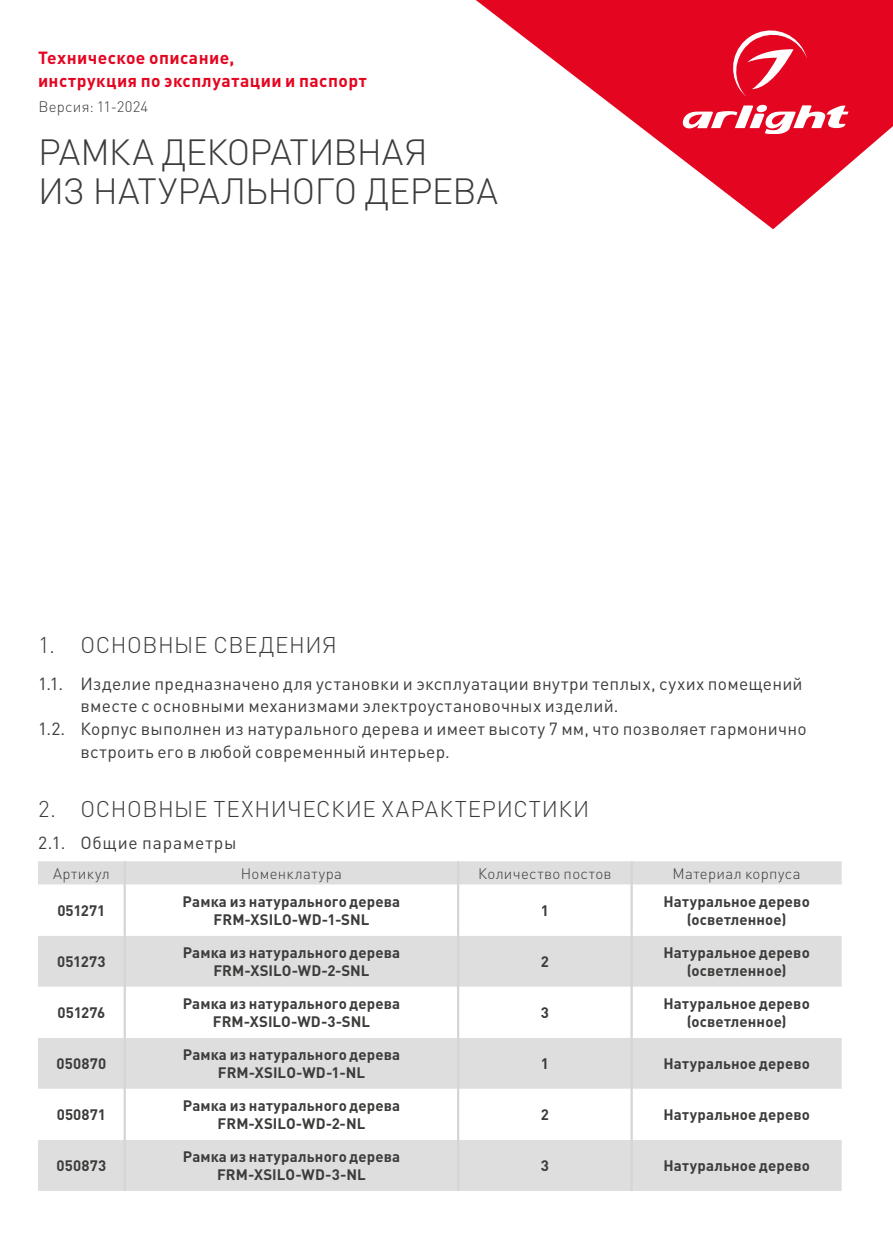
<style>
.page{position:relative;width:893px;height:1259px;background:#fff}
.page>*{position:absolute;margin:0;border:0;box-sizing:border-box;transform-origin:0 0}
.t1{font:300 36px/39px "DIN Pro";letter-spacing:-.02em;color:#3c3c3b}
.t2{font:300 22.5px "DIN Pro";letter-spacing:.025em;color:#3c3c3b}
.t3{font:17.4px "DIN Pro";letter-spacing:.015em;color:#3c3c3b}
.t4{font:700 17.4px/22.8px "DIN Pro";letter-spacing:.025em;color:#e40521}
.t5{font:17.4px "DIN Pro";letter-spacing:.045em;color:#3c3c3b}
.t6{font:700 15px/18.3px "DIN Pro";letter-spacing:.01em;color:#3c3c3b;text-align:center}
.t7{font:300 15px "DIN Pro";letter-spacing:.02em;color:#3c3c3b}
</style>
<div class="page">
<svg style="left:476px;top:0;width:417px;height:229px;fill:#e40521"></svg>
<svg style="left:679px;top:105px;width:170px;height:29px"></svg>
<svg style="left:728px;top:25px;width:79px;height:72px;background:#e82f46"></svg>
<div style="left:38px;top:861px;width:804px;height:330px;background:#dedede"></div>
<svg style="left:38px;top:884px;width:804px;height:256px"></svg>
<hr style="left:124px;top:861px;width:2px;height:23px;background:#d5d5d5">
<hr style="left:457px;top:861px;width:2px;height:23px;background:#d5d5d5">
<hr style="left:630px;top:861px;width:3px;height:23px;background:#d5d5d5">
<hr style="left:124px;top:884px;width:2px;height:51px;background:#d5d5d5">
<hr style="left:457px;top:884px;width:2px;height:51px;background:#d5d5d5">
<hr style="left:630px;top:884px;width:3px;height:51px;background:#d5d5d5">
<hr style="left:124px;top:935px;width:2px;height:51px;background:#d5d5d5">
<hr style="left:457px;top:935px;width:2px;height:51px;background:#d5d5d5">
<hr style="left:630px;top:935px;width:3px;height:51px;background:#d5d5d5">
<hr style="left:124px;top:986px;width:2px;height:51px;background:#d5d5d5">
<hr style="left:457px;top:986px;width:2px;height:51px;background:#d5d5d5">
<hr style="left:630px;top:986px;width:3px;height:51px;background:#d5d5d5">
<hr style="left:124px;top:1037px;width:2px;height:51px;background:#d5d5d5">
<hr style="left:457px;top:1037px;width:2px;height:51px;background:#d5d5d5">
<hr style="left:630px;top:1037px;width:3px;height:51px;background:#d5d5d5">
<hr style="left:124px;top:1088px;width:2px;height:52px;background:#d5d5d5">
<hr style="left:457px;top:1088px;width:2px;height:52px;background:#d5d5d5">
<hr style="left:630px;top:1088px;width:3px;height:52px;background:#d5d5d5">
<hr style="left:124px;top:1140px;width:2px;height:51px;background:#d5d5d5">
<hr style="left:457px;top:1140px;width:2px;height:51px;background:#d5d5d5">
<hr style="left:630px;top:1140px;width:3px;height:51px;background:#d5d5d5">
<p class="t4" style="left:38px;top:46px;width:330px">Техническое описание,<br>инструкция по эксплуатации и паспорт</p>
<p class="t7" style="left:39px;top:96px;width:111px">Версия: 11-2024</p>
<h1 class="t1" style="left:38px;top:131px;width:462px">РАМКА ДЕКОРАТИВНАЯ<br>ИЗ НАТУРАЛЬНОГО ДЕРЕВА</h1>
<h2 class="t2" style="left:38px;top:629px;width:301px">1. ОСНОВНЫЕ СВЕДЕНИЯ</h2>
<p class="t3" style="left:38px;top:671px;width:766px">1.1. Изделие предназначено для установки и эксплуатации внутри теплых, сухих помещений</p>
<p class="t3" style="left:81px;top:694px;width:540px">вместе с основными механизмами электроустановочных изделий.</p>
<p class="t3" style="left:38px;top:717px;width:770px">1.2. Корпус выполнен из натурального дерева и имеет высоту 7 мм, что позволяет гармонично</p>
<p class="t3" style="left:81px;top:740px;width:371px">встроить его в любой современный интерьер.</p>
<h2 class="t2" style="left:38px;top:793px;width:553px">2. ОСНОВНЫЕ ТЕХНИЧЕСКИЕ ХАРАКТЕРИСТИКИ</h2>
<p class="t5" style="left:38px;top:831px;width:200px">2.1. Общие параметры</p>
<p class="t7" style="left:53px;top:863px;width:58px">Артикул</p>
<p class="t7" style="left:241px;top:863px;width:103px">Номенклатура</p>
<p class="t7" style="left:478px;top:863px;width:135px">Количество постов</p>
<p class="t7" style="left:673px;top:863px;width:130px">Материал корпуса</p>
<p class="t6" style="left:57px;top:900px;width:50px">051271</p>
<p class="t6" style="left:183px;top:891px;width:219px">Рамка из натурального дерева<br>FRM-XSILO-WD-1-SNL</p>
<p class="t6" style="left:541px;top:900px;width:10px">1</p>
<p class="t6" style="left:663px;top:891px;width:148px">Натуральное дерево (осветленное)</p>
<p class="t6" style="left:57px;top:951px;width:50px">051273</p>
<p class="t6" style="left:183px;top:942px;width:219px">Рамка из натурального дерева<br>FRM-XSILO-WD-2-SNL</p>
<p class="t6" style="left:541px;top:951px;width:10px">2</p>
<p class="t6" style="left:663px;top:942px;width:148px">Натуральное дерево (осветленное)</p>
<p class="t6" style="left:58px;top:1003px;width:49px">051276</p>
<p class="t6" style="left:183px;top:993px;width:219px">Рамка из натурального дерева<br>FRM-XSILO-WD-3-SNL</p>
<p class="t6" style="left:541px;top:1003px;width:10px">3</p>
<p class="t6" style="left:663px;top:993px;width:148px">Натуральное дерево (осветленное)</p>
<p class="t6" style="left:57px;top:1054px;width:51px">050870</p>
<p class="t6" style="left:183px;top:1044px;width:219px">Рамка из натурального дерева<br>FRM-XSILO-WD-1-NL</p>
<p class="t6" style="left:541px;top:1054px;width:10px">1</p>
<p class="t6" style="left:664px;top:1054px;width:148px">Натуральное дерево</p>
<p class="t6" style="left:57px;top:1105px;width:51px">050871</p>
<p class="t6" style="left:183px;top:1095px;width:219px">Рамка из натурального дерева<br>FRM-XSILO-WD-2-NL</p>
<p class="t6" style="left:541px;top:1105px;width:10px">2</p>
<p class="t6" style="left:664px;top:1105px;width:148px">Натуральное дерево</p>
<p class="t6" style="left:57px;top:1156px;width:51px">050873</p>
<p class="t6" style="left:183px;top:1146px;width:219px">Рамка из натурального дерева<br>FRM-XSILO-WD-3-NL</p>
<p class="t6" style="left:541px;top:1156px;width:10px">3</p>
<p class="t6" style="left:664px;top:1156px;width:148px">Натуральное дерево</p>
</div>
